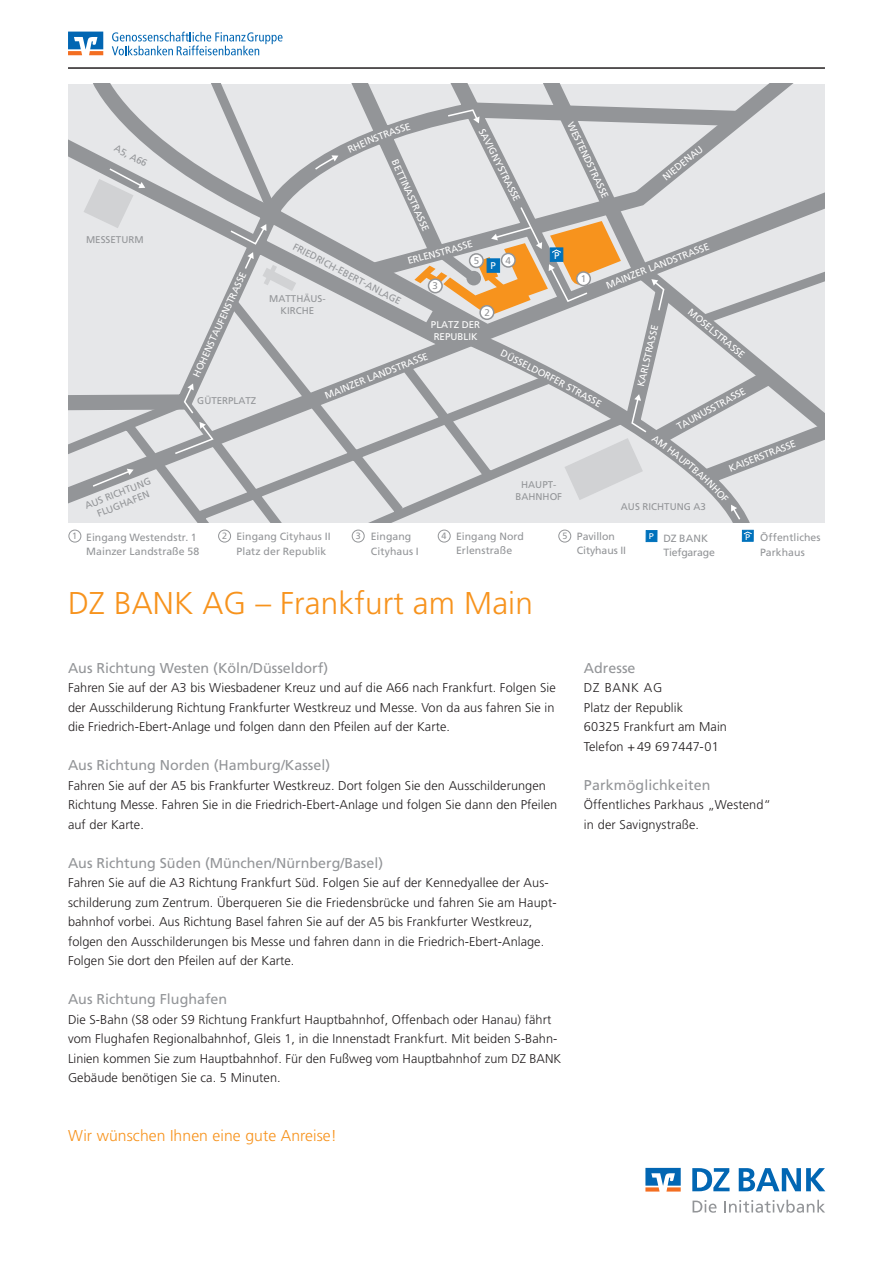
<style>
.page{position:relative;width:893px;height:1263px;background:#fff}
.page>*{position:absolute;margin:0;border:0;box-sizing:border-box;transform-origin:0 0}
.t1{font:300 31.5px "Frutiger LT";letter-spacing:.005em;color:#f7931d}
.t2{font:300 15.75px "Frutiger LT";letter-spacing:.005em;color:#f7931d}
.t3{font:14.25px "Frutiger LT";color:#939598}
.t4{font:300 12.75px/19.5px "Frutiger LT";letter-spacing:.005em;color:#231f20}
.t5{font:10.5px/14.2px "Frutiger LT";letter-spacing:.005em;color:#939598}
.t6{font:10.5px/14.2px "Frutiger LT";letter-spacing:-.015em;color:#939598}
.t7{font:9.75px/11.7px "Frutiger LT";color:#fff}
.t8{font:9.75px/11.7px "Frutiger LT";color:#939598;text-align:center}
.t9{font:9.15px "Frutiger LT";color:#939598}
</style>
<div class="page">
<svg style="left:68px;top:84px;width:757px;height:438px;background:#d5d6d8"></svg>
<svg style="left:91px;top:469px;width:43px;height:19px"></svg>
<svg style="left:173px;top:422px;width:42px;height:33px"></svg>
<svg style="left:183px;top:383px;width:12px;height:32px"></svg>
<svg style="left:243px;top:252px;width:63px;height:47px;background:#cacbce"></svg>
<svg style="left:229px;top:224px;width:37px;height:22px"></svg>
<svg style="left:313px;top:155px;width:25px;height:16px"></svg>
<svg style="left:77px;top:167px;width:68px;height:67px;background:#d5d6d8"></svg>
<div style="left:69px;top:530px;width:12px;height:12px;border:1px solid #939598;border-radius:50%"></div>
<div style="left:646px;top:530px;width:11px;height:12px;background:#0072bc"></div>
<div style="left:646px;top:530px;width:11px;height:12px;border:1px solid #0072bc"></div>
<div style="left:742px;top:530px;width:11px;height:11px;background:#0072bc"></div>
<div style="left:742px;top:530px;width:12px;height:12px;border:1px solid #0072bc"></div>
<svg style="left:743px;top:531px;width:10px;height:4px"></svg>
<div style="left:352px;top:530px;width:13px;height:12px;border:1px solid #939598;border-radius:50%"></div>
<div style="left:218px;top:530px;width:13px;height:12px;border:1px solid #939598;border-radius:50%"></div>
<div style="left:558px;top:530px;width:13px;height:12px;border:1px solid #939598;border-radius:50%"></div>
<div style="left:438px;top:530px;width:13px;height:12px;border:1px solid #939598;border-radius:50%"></div>
<hr style="left:68px;top:68px;width:757px;height:1px;background:#231f20">
<svg style="left:112px;top:32px;width:171px;height:23px"></svg>
<svg style="left:68px;top:32px;width:35px;height:23px"></svg>
<svg style="left:693px;top:1200px;width:24px;height:13px"></svg>
<svg style="left:724px;top:1200px;width:101px;height:13px"></svg>
<svg style="left:692px;top:1168px;width:37px;height:23px"></svg>
<svg style="left:739px;top:1168px;width:86px;height:23px"></svg>
<svg style="left:645px;top:1168px;width:36px;height:23px"></svg>
<svg style="left:564px;top:394px;width:178px;height:127px;background:#cfd0d2"></svg>
<svg style="left:347px;top:84px;width:318px;height:265px;background:#cbc7c2"></svg>
<p class="t8" style="left:118px;top:142px;width:37px;rotate:28deg">A5, A66</p>
<p class="t7" style="left:400px;top:157px;width:79px;rotate:66deg">BETTINASTRASSE</p>
<p class="t7" style="left:487px;top:126px;width:82px;rotate:63deg">SAVIGNYSTRASSE</p>
<p class="t7" style="left:576px;top:120px;width:85px;rotate:65deg">WESTENDSTRASSE</p>
<p class="t7" style="left:660px;top:174px;width:50px;rotate:-39deg">NIEDENAU</p>
<p class="t8" style="left:86px;top:234px;width:59px">MESSETURM</p>
<p class="t7" style="left:190px;top:374px;width:116px;rotate:-65deg">HOHENSTAUFENSTRASSE</p>
<p class="t8" style="left:197px;top:395px;width:61px">GÜTERPLATZ</p>
<p class="t7" style="left:406px;top:255px;width:69px;rotate:-15deg">ERLENSTRASSE</p>
<p class="t8" style="left:296px;top:240px;width:122px;rotate:28deg">FRIEDRICH-EBERT-ANLAGE</p>
<p class="t8" style="left:474px;top:255px;width:7px">5</p>
<p class="t7" style="left:491px;top:260px;width:7px">P</p>
<p class="t8" style="left:433px;top:280px;width:7px">3</p>
<p class="t8" style="left:269px;top:293px;width:58px">MATTHÄUS-<br>KIRCHE</p>
<p class="t8" style="left:484px;top:307px;width:7px">2</p>
<p class="t7" style="left:431px;top:319px;width:51px">PLATZ DER<br>REPUBLIK</p>
<p class="t8" style="left:506px;top:254px;width:7px">4</p>
<p class="t7" style="left:554px;top:250px;width:7px">P</p>
<p class="t8" style="left:581px;top:273px;width:7px">1</p>
<p class="t7" style="left:323px;top:391px;width:111px;rotate:-22deg">MAINZER LANDSTRASSE</p>
<p class="t7" style="left:504px;top:347px;width:61px;rotate:27deg">DÜSSELDORF</p>
<p class="t7" style="left:557px;top:374px;width:39px;rotate:28deg">ER STRA</p>
<p class="t7" style="left:604px;top:280px;width:111px;rotate:-21deg">MAINZER LANDSTRASSE</p>
<p class="t7" style="left:693px;top:306px;width:72px;rotate:40deg">MOSELSTRASSE</p>
<p class="t7" style="left:635px;top:385px;width:64px;rotate:-77deg">KARLSTRASSE</p>
<p class="t7" style="left:675px;top:422px;width:78px;rotate:-29deg">TAUNUSSTRASSE</p>
<p class="t7" style="left:727px;top:463px;width:72px;rotate:-21deg">KAISERSTRASSE</p>
<p class="t8" style="left:83px;top:501px;width:71px;rotate:-22deg">AUS RICHTUNG<br>FLUGHAFEN</p>
<p class="t8" style="left:516px;top:479px;width:48px">HAUPT-<br>BAHNHOF</p>
<p class="t8" style="left:621px;top:500px;width:87px">AUS RICHTUNG A3</p>
<p class="t5" style="left:456px;top:529px;width:69px">Eingang Nord<br>Erlenstraße</p>
<p class="t5" style="left:577px;top:529px;width:51px">Pavillon<br>Cityhaus II</p>
<p class="t5" style="left:237px;top:529px;width:96px">Eingang Cityhaus II<br>Platz der Republik</p>
<p class="t5" style="left:371px;top:529px;width:49px">Eingang<br>Cityhaus I</p>
<p class="t5" style="left:86px;top:530px;width:114px">Eingang Westendstr. 1<br>Mainzer Landstraße 58</p>
<p class="t6" style="left:663px;top:531px;width:53px;text-indent:-14px"><sup>P</sup> DZ BANK<br>Tiefgarage</p>
<p class="t5" style="left:745px;top:531px;width:77px;text-align:center"><sup>P</sup> Öffentliches<br>Parkhaus</p>
<p class="t9" style="left:72px;top:531px;width:7px">1</p>
<p class="t9" style="left:222px;top:530px;width:7px">2</p>
<p class="t9" style="left:356px;top:531px;width:7px">3</p>
<p class="t9" style="left:441px;top:531px;width:7px">4</p>
<p class="t9" style="left:562px;top:531px;width:7px">5</p>
<h1 class="t1" style="left:68px;top:586px;width:466px">DZ BANK AG – Frankfurt am Main</h1>
<p class="t3" style="left:68px;top:660px;width:262px">Aus Richtung Westen (Köln/Düsseldorf)</p>
<p class="t4" style="left:68px;top:678px;width:489px;text-align:justify">Fahren Sie auf der A3 bis Wiesbadener Kreuz und auf die A66 nach Frankfurt. Folgen Sie der Ausschilderung Richtung Frankfurter Westkreuz und Messe. Von da aus fahren Sie in die Friedrich-Ebert-Anlage und folgen dann den Pfeilen auf der Karte.</p>
<p class="t3" style="left:68px;top:757px;width:264px">Aus Richtung Norden (Hamburg/Kassel)</p>
<p class="t4" style="left:68px;top:776px;width:491px">Fahren Sie auf der A5 bis Frankfurter Westkreuz. Dort folgen Sie den Ausschilderungen<br>Richtung Messe. Fahren Sie in die Friedrich-Ebert-Anlage und folgen Sie dann den Pfeilen auf der Karte.</p>
<p class="t3" style="left:68px;top:855px;width:317px">Aus Richtung Süden (München/Nürnberg/Basel)</p>
<p class="t4" style="left:68px;top:873px;width:490px">Fahren Sie auf die A3 Richtung Frankfurt Süd. Folgen Sie auf der Kennedyallee der Aus&shy;schilderung zum Zentrum. Überqueren Sie die Friedensbrücke und fahren Sie am Haupt&shy;bahnhof vorbei. Aus Richtung Basel fahren Sie auf der A5 bis Frankfurter Westkreuz, folgen den Ausschilderungen bis Messe und fahren dann in die Friedrich-Ebert-Anlage.<br>Folgen Sie dort den Pfeilen auf der Karte.</p>
<p class="t3" style="left:68px;top:991px;width:161px">Aus Richtung Flughafen</p>
<p class="t4" style="left:68px;top:1010px;width:495px">Die S-Bahn (S8 oder S9 Richtung Frankfurt Hauptbahnhof, Offenbach oder Hanau) fährt vom Flughafen Regionalbahnhof, Gleis 1, in die Innenstadt Frankfurt. Mit beiden S-Bahn-Linien kommen Sie zum Hauptbahnhof. Für den Fußweg vom Hauptbahnhof zum DZ BANK Gebäude benötigen Sie ca. 5 Minuten.</p>
<p class="t2" style="left:68px;top:1126px;width:270px">Wir wünschen Ihnen eine gute Anreise!</p>
<p class="t3" style="left:584px;top:660px;width:53px">Adresse</p>
<p class="t4" style="left:584px;top:678px;width:145px">DZ BANK AG<br>Platz der Republik<br>60325 Frankfurt am Main<br>Telefon +49 69 7447-01</p>
<p class="t3" style="left:584px;top:777px;width:128px">Parkmöglichkeiten</p>
<p class="t4" style="left:584px;top:795px;width:188px">Öffentliches Parkhaus „Westend“ in der Savignystraße.</p>
</div>
